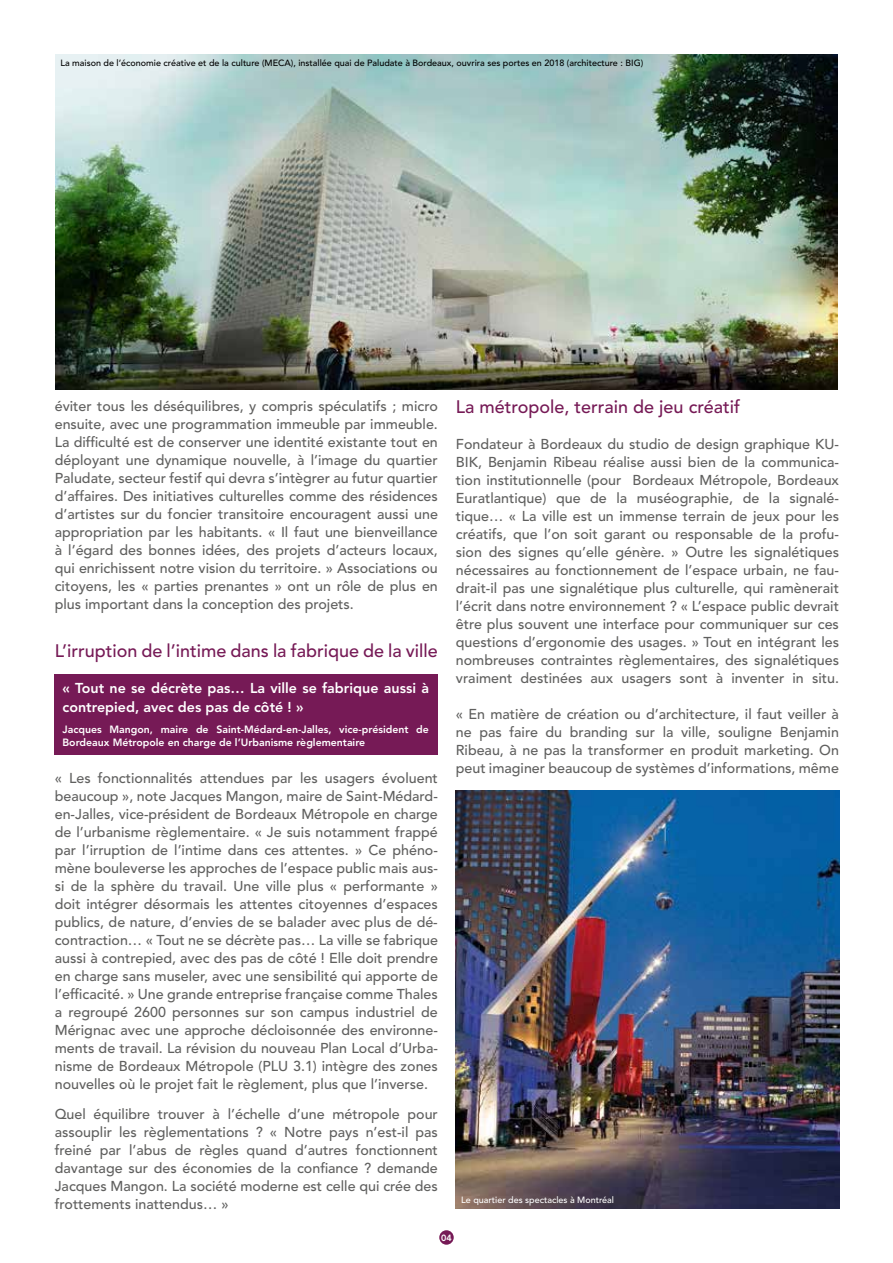
<style>
.page{position:relative;width:893px;height:1263px;background:#fff}
.page>*{position:absolute;margin:0;border:0;box-sizing:border-box;transform-origin:0 0}
.t1{font:500 18px "Avenir LT Std";color:#761a56}
.t2{font:500 14.25px/18px "Avenir LT Std";color:#60605f;text-align:justify}
.t3{font:800 14.25px/18.8px "Avenir LT Std";color:#fff}
.t4{font:800 10.5px/12.6px "Avenir LT Std";color:#fff}
.t5{font:500 9px "Avenir LT Std";color:#000}
.t6{font:500 9px "Avenir LT Std";color:#fff}
.t7{font:800 9px "Avenir LT Std";color:#fff}
</style>
<div class="page">
<img style="left:456px;top:791px;width:383px;height:418px">
<div style="left:439px;top:1230px;width:15px;height:15px;background:#761a56;border-radius:50%"></div>
<img style="left:55px;top:54px;width:783px;height:335px">
<div style="left:54px;top:674px;width:383px;height:80px;background:#761a56"></div>
<p class="t5" style="left:60px;top:58px;width:584px">La maison de l’économie créative et de la culture (MECA), installée quai de Paludate à Bordeaux, ouvrira ses portes en 2018 (architecture : BIG)</p>
<p class="t2" style="left:55px;top:397px;width:385px">éviter tous les déséquilibres, y compris spéculatifs ; micro ensuite, avec une programmation immeuble par immeuble.<br>La difficulté est de conserver une identité existante tout en déployant une dynamique nouvelle, à l’image du quartier Paludate, secteur festif qui devra s’intègrer au futur quartier d’affaires. Des initiatives culturelles comme des résidences d’artistes sur du foncier transitoire encouragent aussi une appropriation par les habitants. « Il faut une bienveillance à l’égard des bonnes idées, des projets d’acteurs locaux, qui enrichissent notre vision du territoire. » Associations ou citoyens, les « parties prenantes » ont un rôle de plus en plus important dans la conception des projets.</p>
<p class="t1" style="left:55px;top:640px;width:385px">L’irruption de l’intime dans la fabrique de la ville</p>
<p class="t3" style="left:63px;top:679px;width:368px">« Tout ne se décrète pas… La ville se fabrique aussi à contrepied, avec des pas de côté ! »</p>
<p class="t4" style="left:63px;top:723px;width:368px">Jacques Mangon, maire de Saint-Médard-en-Jalles, vice-président de<br>Bordeaux Métropole en charge de l’Urbanisme règlementaire</p>
<p class="t2" style="left:55px;top:769px;width:385px">« Les fonctionnalités attendues par les usagers évoluent beaucoup », note Jacques Mangon, maire de Saint-Médard&shy;en-Jalles, vice-président de Bordeaux Métropole en charge de l’urbanisme règlementaire. « Je suis notamment frappé par l’irruption de l’intime dans ces attentes. » Ce phéno&shy;mène bouleverse les approches de l’espace public mais aus&shy;si de la sphère du travail. Une ville plus « performante » doit intégrer désormais les attentes citoyennes d’espaces publics, de nature, d’envies de se balader avec plus de dé&shy;contraction… « Tout ne se décrète pas… La ville se fabrique aussi à contrepied, avec des pas de côté ! Elle doit prendre en charge sans museler, avec une sensibilité qui apporte de l’efficacité. » Une grande entreprise française comme Thales a regroupé 2600 personnes sur son campus industriel de Mérignac avec une approche décloisonnée des environne&shy;ments de travail. La révision du nouveau Plan Local d’Urba&shy;nisme de Bordeaux Métropole (PLU 3.1) intègre des zones nouvelles où le projet fait le règlement, plus que l’inverse.</p>
<p class="t2" style="left:55px;top:1105px;width:385px">Quel équilibre trouver à l’échelle d’une métropole pour assouplir les règlementations ? « Notre pays n’est-il pas freiné par l’abus de règles quand d’autres fonctionnent davantage sur des économies de la confiance ? demande Jacques Mangon. La société moderne est celle qui crée des frottements inattendus… »</p>
<p class="t1" style="left:456px;top:397px;width:286px">La métropole, terrain de jeu créatif</p>
<p class="t2" style="left:456px;top:436px;width:385px">Fondateur à Bordeaux du studio de design graphique KU-BIK, Benjamin Ribeau réalise aussi bien de la communica&shy;tion institutionnelle (pour Bordeaux Métropole, Bordeaux Euratlantique) que de la muséographie, de la signalé&shy;tique… « La ville est un immense terrain de jeux pour les créatifs, que l’on soit garant ou responsable de la profu&shy;sion des signes qu’elle génère. » Outre les signalétiques nécessaires au fonctionnement de l’espace urbain, ne fau&shy;drait-il pas une signalétique plus culturelle, qui ramènerait l’écrit dans notre environnement ? « L’espace public devrait être plus souvent une interface pour communiquer sur ces questions d’ergonomie des usages. » Tout en intégrant les nombreuses contraintes règlementaires, des signalétiques vraiment destinées aux usagers sont à inventer in situ.</p>
<p class="t2" style="left:456px;top:706px;width:385px">« En matière de création ou d’architecture, il faut veiller à ne pas faire du branding sur la ville, souligne Benjamin Ribeau, à ne pas la transformer en produit marketing. On peut imaginer beaucoup de systèmes d’informations, même</p>
<p class="t6" style="left:461px;top:1194px;width:154px">Le quartier des spectacles à Montréal</p>
<p class="t7" style="left:441px;top:1232px;width:12px">04</p>
</div>
